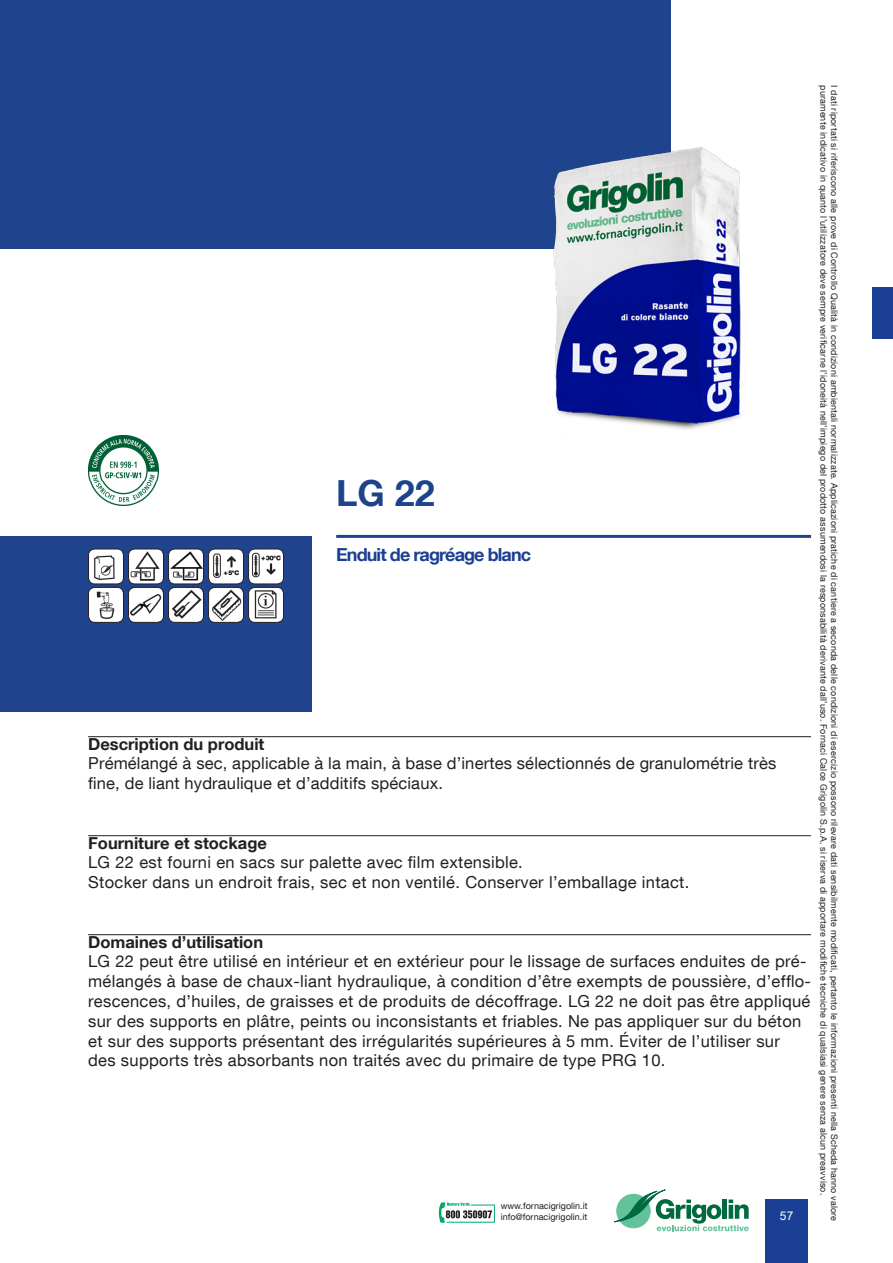
<style>
.page{position:relative;width:893px;height:1263px;background:#fff}
.page>*{position:absolute;margin:0;border:0;box-sizing:border-box;transform-origin:0 0}
.t1{font:700 36px "Helvetica Neue LT Com";color:#1d448a}
.TiolettoScheda{font:700 18px "Helvetica Neue LT Com";letter-spacing:-.05em;color:#1b3f94}
.TestoScheda{font:16.5px/19.8px "Helvetica Neue LT Com";letter-spacing:.02em;color:#231f20}
.TiolettoScheda-2{font:700 16.5px "Helvetica Neue LT Com";color:#231f20}
.t2{font:12px "Arial";color:#fff}
.t3{font:9px "Helvetica Neue LT Com";letter-spacing:.02em;color:#231f20}
.t4{font:9px/10.8px "Helvetica Neue LT Com";color:#231f20}
</style>
<div class="page">
<div style="left:765px;top:1199px;width:43px;height:64px;background:#1b3f94"></div>
<div style="left:872px;top:287px;width:21px;height:51px;background:#1b3f94"></div>
<svg style="left:614px;top:1189px;width:135px;height:42px"></svg>
<svg style="left:439px;top:1202px;width:56px;height:21px"></svg>
<div style="left:0;top:0;width:671px;height:248px;background:#20438e"></div>
<div style="left:0;top:536px;width:312px;height:176px;background:#20438e"></div>
<img style="left:521px;top:147px;width:220px;height:283px">
<img style="left:88px;top:435px;width:71px;height:70px">
<hr style="left:336px;top:535px;width:475px;height:3px;background:#1d448a">
<hr style="left:88px;top:736px;width:723px;height:1px;background:#231f20">
<hr style="left:88px;top:835px;width:723px;height:1px;background:#231f20">
<hr style="left:88px;top:934px;width:723px;height:1px;background:#231f20">
<img style="left:89px;top:549px;width:34px;height:34px">
<div style="left:88px;top:549px;width:36px;height:35px;border:1px solid #231f20;border-radius:6px"></div>
<img style="left:129px;top:549px;width:34px;height:34px">
<div style="left:128px;top:549px;width:36px;height:35px;border:1px solid #231f20;border-radius:6px"></div>
<img style="left:169px;top:549px;width:34px;height:34px">
<div style="left:168px;top:549px;width:36px;height:35px;border:1px solid #231f20;border-radius:6px"></div>
<img style="left:209px;top:549px;width:34px;height:34px">
<div style="left:208px;top:549px;width:36px;height:35px;border:1px solid #231f20;border-radius:6px"></div>
<img style="left:249px;top:549px;width:34px;height:34px">
<div style="left:248px;top:549px;width:36px;height:35px;border:1px solid #231f20;border-radius:6px"></div>
<img style="left:90px;top:587px;width:32px;height:34px">
<div style="left:88px;top:587px;width:36px;height:36px;border:1px solid #231f20;border-radius:6px"></div>
<img style="left:130px;top:587px;width:32px;height:34px">
<div style="left:128px;top:587px;width:36px;height:36px;border:1px solid #231f20;border-radius:6px"></div>
<img style="left:170px;top:587px;width:32px;height:34px">
<div style="left:168px;top:587px;width:36px;height:36px;border:1px solid #231f20;border-radius:6px"></div>
<img style="left:210px;top:587px;width:32px;height:34px">
<div style="left:208px;top:587px;width:36px;height:36px;border:1px solid #231f20;border-radius:6px"></div>
<img style="left:250px;top:587px;width:32px;height:34px">
<div style="left:248px;top:587px;width:36px;height:36px;border:1px solid #231f20;border-radius:6px"></div>
<p class="t1" style="left:336px;top:470px;width:100px">LG 22</p>
<p class="TiolettoScheda" style="left:336px;top:544px;width:196px">Enduit de ragréage blanc</p>
<p class="TiolettoScheda-2" style="left:88px;top:733px;width:178px">Description du produit</p>
<p class="TestoScheda" style="left:88px;top:753px;width:690px">Prémélangé à sec, applicable à la main, à base d’inertes sélectionnés de granulométrie très fine, de liant hydraulique et d’additifs spéciaux.</p>
<p class="TiolettoScheda-2" style="left:88px;top:832px;width:180px">Fourniture et stockage</p>
<p class="TestoScheda" style="left:88px;top:852px;width:436px">LG 22 est fourni en sacs sur palette avec film extensible.</p>
<p class="TestoScheda" style="left:88px;top:872px;width:603px">Stocker dans un endroit frais, sec et non ventilé. Conserver l’emballage intact.</p>
<p class="TiolettoScheda-2" style="left:88px;top:931px;width:176px">Domaines d’utilisation</p>
<p class="TestoScheda" style="left:88px;top:951px;width:724px">LG 22 peut être utilisé en intérieur et en extérieur pour le lissage de surfaces enduites de pré&shy;mélangés à base de chaux-liant hydraulique, à condition d’être exempts de poussière, d’efflo&shy;rescences, d’huiles, de graisses et de produits de décoffrage. LG 22 ne doit pas être appliqué sur des supports en plâtre, peints ou inconsistants et friables. Ne pas appliquer sur du béton et sur des supports présentant des irrégularités supérieures à 5 mm. Éviter de l’utiliser sur des supports très absorbants non traités avec du primaire de type PRG 10.</p>
<p class="t4" style="left:501px;top:1200px;width:88px">www.fornacigrigolin.it info@fornacigrigolin.it</p>
<p class="t2" style="left:780px;top:1207px;width:15px">57</p>
<p class="t3" style="left:829px;top:85px;width:1112px;rotate:90deg">puramente indicativo in quanto l’utilizzatore deve sempre verificarne l’idoneità nell’impiego del prodotto assumendosi la responsabilità derivante dall’uso. Fornaci Calce Grigolin S.p.A. si riserva di apportare modifiche tecniche di qualsiasi genere senza alcun preavviso.</p>
<p class="t3" style="left:840px;top:85px;width:1138px;rotate:90deg">I dati riportati si riferiscono alle prove di Controllo Qualità in condizioni ambientali normalizzate. Applicazioni pratiche di cantiere a seconda delle condizioni di esercizio possono rilevare dati sensibilmente modificati, pertanto le informazioni presenti nella Scheda hanno valore</p>
</div>
